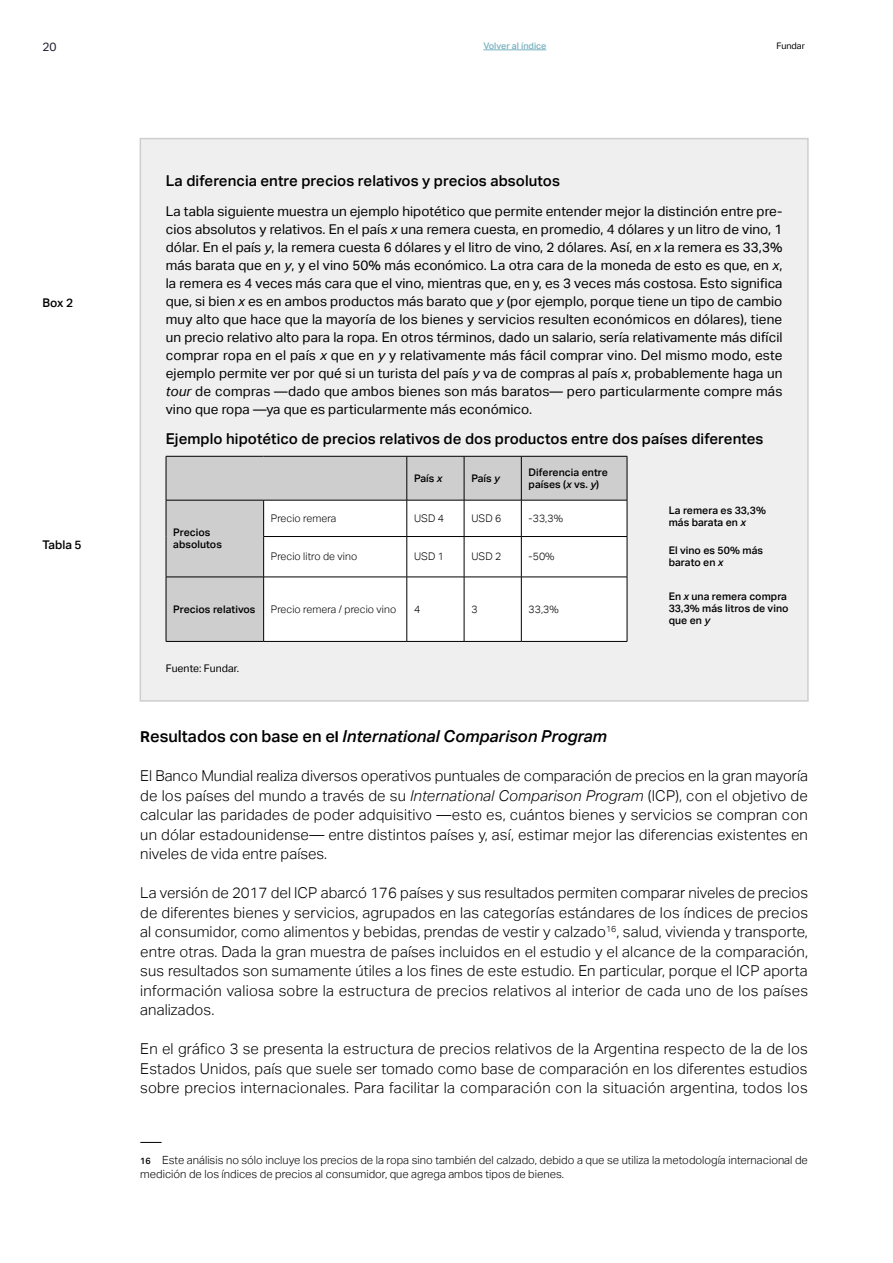
<style>
.page{position:relative;width:893px;height:1263px;background:#fff}
.page>*{position:absolute;margin:0;border:0;box-sizing:border-box;transform-origin:0 0}
.t1{font:italic 500 16.5px "Aktiv Grotesk";color:#000}
.t2{font:300 15px/19.5px "Aktiv Grotesk";letter-spacing:.02em;color:#000;text-align:justify}
.t3{font:500 15px "Aktiv Grotesk";letter-spacing:.005em;color:#000}
.t4{font:13.5px/18px "Aktiv Grotesk";letter-spacing:.005em;color:#000;text-align:justify}
.t5{font:500 12px "Aktiv Grotesk";color:#000}
.t6{font:12px "Aktiv Grotesk";color:#252135}
.t7{font:300 11.25px/13.5px "Aktiv Grotesk";color:#000}
.t8{font:500 10.5px/12px "Aktiv Grotesk";letter-spacing:.005em;color:#000}
.t9{font:300 10.5px "Aktiv Grotesk";letter-spacing:.005em;color:#000}
.t10{font:10.5px "Aktiv Grotesk";letter-spacing:.005em;color:#000}
.t11{font:500 9px "Aktiv Grotesk";color:#79b3c1}
.t12{font:9px "Aktiv Grotesk";color:#000}
.s1{font-style:italic}
.s2{font-weight:700;font-style:normal;font-size:15px}
.s3{font-style:normal}
.s4{font-weight:500;font-size:9px}
</style>
<div class="page">
<hr style="left:483px;top:50px;width:63px;height:1px;background:#79b3c1">
<div style="left:140px;top:138px;width:669px;height:564px;background:#efefef;border:2px solid #cecece"></div>
<div style="left:167px;top:457px;width:460px;height:184px;background:#cecece"></div>
<div style="left:264px;top:501px;width:363px;height:140px;background:#fff"></div>
<hr style="left:264px;top:577px;width:143px;height:1px;background:#000">
<hr style="left:407px;top:577px;width:57px;height:1px;background:#000">
<hr style="left:521px;top:577px;width:106px;height:1px;background:#000">
<hr style="left:166px;top:456px;width:98px;height:1px;background:#000">
<hr style="left:166px;top:456px;width:1px;height:44px;background:#000">
<hr style="left:264px;top:456px;width:143px;height:1px;background:#000">
<hr style="left:166px;top:577px;width:1px;height:64px;background:#000">
<hr style="left:166px;top:641px;width:98px;height:1px;background:#000">
<hr style="left:263px;top:500px;width:1px;height:36px;background:#000">
<hr style="left:263px;top:537px;width:1px;height:40px;background:#000">
<hr style="left:263px;top:577px;width:1px;height:64px;background:#000">
<hr style="left:264px;top:641px;width:143px;height:1px;background:#000">
<hr style="left:166px;top:500px;width:98px;height:1px;background:#000">
<hr style="left:166px;top:500px;width:1px;height:36px;background:#000">
<hr style="left:166px;top:536px;width:1px;height:41px;background:#000">
<hr style="left:166px;top:577px;width:98px;height:1px;background:#000">
<hr style="left:264px;top:500px;width:143px;height:1px;background:#000">
<hr style="left:407px;top:500px;width:57px;height:1px;background:#000">
<hr style="left:521px;top:500px;width:106px;height:1px;background:#000">
<hr style="left:263px;top:536px;width:144px;height:1px;background:#000">
<hr style="left:407px;top:536px;width:57px;height:1px;background:#000">
<hr style="left:521px;top:536px;width:106px;height:1px;background:#000">
<hr style="left:407px;top:456px;width:57px;height:1px;background:#000">
<hr style="left:407px;top:456px;width:1px;height:44px;background:#000">
<hr style="left:407px;top:500px;width:1px;height:36px;background:#000">
<hr style="left:407px;top:537px;width:1px;height:40px;background:#000">
<hr style="left:407px;top:577px;width:1px;height:64px;background:#000">
<hr style="left:407px;top:641px;width:57px;height:1px;background:#000">
<hr style="left:521px;top:456px;width:106px;height:1px;background:#000">
<hr style="left:521px;top:641px;width:106px;height:1px;background:#000">
<hr style="left:627px;top:456px;width:1px;height:44px;background:#000">
<hr style="left:627px;top:500px;width:1px;height:36px;background:#000">
<hr style="left:627px;top:537px;width:1px;height:40px;background:#000">
<hr style="left:627px;top:577px;width:1px;height:64px;background:#000">
<hr style="left:464px;top:456px;width:57px;height:1px;background:#000">
<hr style="left:464px;top:456px;width:1px;height:44px;background:#000">
<hr style="left:521px;top:456px;width:1px;height:44px;background:#000">
<hr style="left:464px;top:500px;width:57px;height:1px;background:#000">
<hr style="left:464px;top:500px;width:1px;height:36px;background:#000">
<hr style="left:521px;top:500px;width:1px;height:36px;background:#000">
<hr style="left:464px;top:536px;width:57px;height:1px;background:#000">
<hr style="left:464px;top:537px;width:1px;height:40px;background:#000">
<hr style="left:521px;top:537px;width:1px;height:40px;background:#000">
<hr style="left:464px;top:577px;width:57px;height:1px;background:#000">
<hr style="left:464px;top:577px;width:1px;height:64px;background:#000">
<hr style="left:521px;top:577px;width:1px;height:64px;background:#000">
<hr style="left:464px;top:641px;width:57px;height:1px;background:#000">
<svg style="left:140px;top:1142px;width:22px;height:1px"></svg>
<p class="t6" style="left:43px;top:40px;width:16px">20</p>
<p class="t11" style="left:483px;top:41px;width:64px">Volver al índice</p>
<p class="t12" style="left:776px;top:41px;width:30px">Fundar</p>
<p class="t5" style="left:43px;top:296px;width:32px">Box 2</p>
<p class="t5" style="left:43px;top:538px;width:41px">Tabla 5</p>
<p class="t3" style="left:166px;top:172px;width:396px">La diferencia entre precios relativos y precios absolutos</p>
<p class="t4" style="left:166px;top:202px;width:618px">La tabla siguiente muestra un ejemplo hipotético que permite entender mejor la distinción entre pre&shy;cios absolutos y relativos. En el país <span class="s1">x</span> una remera cuesta, en promedio, 4 dólares y un litro de vino, 1 dólar. En el país <span class="s1">y</span>, la remera cuesta 6 dólares y el litro de vino, 2 dólares. Así, en <span class="s1">x</span> la remera es 33,3% más barata que en <span class="s1">y</span>, y el vino 50% más económico. La otra cara de la moneda de esto es que, en <span class="s1">x</span>, la remera es 4 veces más cara que el vino, mientras que, en y, es 3 veces más costosa. Esto significa que, si bien <span class="s1">x</span> es en ambos productos más barato que <span class="s1">y</span> (por ejemplo, porque tiene un tipo de cambio muy alto que hace que la mayoría de los bienes y servicios resulten económicos en dólares), tiene un precio relativo alto para la ropa. En otros términos, dado un salario, sería relativamente más difícil comprar ropa en el país <span class="s1">x</span> que en <span class="s1">y</span> y relativamente más fácil comprar vino. Del mismo modo, este ejemplo permite ver por qué si un turista del país <span class="s1">y</span> va de compras al país <span class="s1">x</span>, probablemente haga un <span class="s1">tour</span> de compras —dado que ambos bienes son más baratos— pero particularmente compre más vino que ropa —ya que es particularmente más económico.</p>
<p class="t3" style="left:166px;top:430px;width:599px">Ejemplo hipotético de precios relativos de dos productos entre dos países diferentes</p>
<p class="t8" style="left:414px;top:472px;width:30px">País <span class="s1">x</span></p>
<p class="t8" style="left:471px;top:472px;width:30px">País <span class="s1">y</span></p>
<p class="t8" style="left:529px;top:466px;width:81px">Diferencia entre países (<span class="s1">x</span> vs. <span class="s1">y</span>)</p>
<p class="t8" style="left:173px;top:527px;width:50px">Precios absolutos</p>
<p class="t8" style="left:669px;top:504px;width:99px">La remera es 33,3% más barata en <span class="s1">x</span></p>
<p class="t8" style="left:669px;top:544px;width:96px">El vino es 50% más barato en <span class="s1">x</span></p>
<p class="t8" style="left:669px;top:590px;width:121px">En <span class="s1">x</span> una remera compra<br>33,3% más litros de vino que en <span class="s1">y</span></p>
<p class="t9" style="left:271px;top:512px;width:67px">Precio remera</p>
<p class="t9" style="left:414px;top:512px;width:32px">USD 4</p>
<p class="t9" style="left:471px;top:512px;width:32px">USD 6</p>
<p class="t9" style="left:529px;top:512px;width:36px">-33,3%</p>
<p class="t9" style="left:271px;top:551px;width:88px">Precio litro de vino</p>
<p class="t9" style="left:414px;top:551px;width:32px">USD 1</p>
<p class="t9" style="left:471px;top:551px;width:32px">USD 2</p>
<p class="t9" style="left:529px;top:551px;width:28px">-50%</p>
<p class="t8" style="left:173px;top:603px;width:84px">Precios relativos</p>
<p class="t9" style="left:271px;top:603px;width:127px">Precio remera / precio vino</p>
<p class="t9" style="left:414px;top:603px;width:8px">4</p>
<p class="t9" style="left:471px;top:603px;width:8px">3</p>
<p class="t9" style="left:529px;top:603px;width:32px">33,3%</p>
<p class="t10" style="left:166px;top:662px;width:75px">Fuente: Fundar.</p>
<p class="t1" style="left:140px;top:727px;width:468px"><span class="s2">R</span><span class="s3">esultados con base en e</span><span class="s2">l</span> International Comparison Program</p>
<p class="t2" style="left:140px;top:766px;width:669px">El Banco Mundial realiza diversos operativos puntuales de comparación de precios en la gran mayoría de los países del mundo a través de su <span class="s1">International Comparison Program</span> (ICP), con el objetivo de calcular las paridades de poder adquisitivo —esto es, cuántos bienes y servicios se compran con un dólar estadounidense— entre distintos países y, así, estimar mejor las diferencias existentes en niveles de vida entre países.</p>
<p class="t2" style="left:140px;top:883px;width:669px">La versión de 2017 del ICP abarcó 176 países y sus resultados permiten comparar niveles de precios de diferentes bienes y servicios, agrupados en las categorías estándares de los índices de precios al consumidor, como alimentos y bebidas, prendas de vestir y calzado<sup>16</sup>, salud, vivienda y transporte, entre otras. Dada la gran muestra de países incluidos en el estudio y el alcance de la comparación, sus resultados son sumamente útiles a los fines de este estudio. En particular, porque el ICP aporta información valiosa sobre la estructura de precios relativos al interior de cada uno de los países analizados.</p>
<p class="t2" style="left:140px;top:1039px;width:669px">En el gráfico 3 se presenta la estructura de precios relativos de la Argentina respecto de la de los Estados Unidos, país que suele ser tomado como base de comparación en los diferentes estudios sobre precios internacionales. Para facilitar la comparación con la situación argentina, todos los</p>
<p class="t7" style="left:140px;top:1154px;width:669px"><span class="s4">16</span> Este análisis no sólo incluye los precios de la ropa sino también del calzado, debido a que se utiliza la metodología internacional de medición de los índices de precios al consumidor, que agrega ambos tipos de bienes.</p>
</div>
